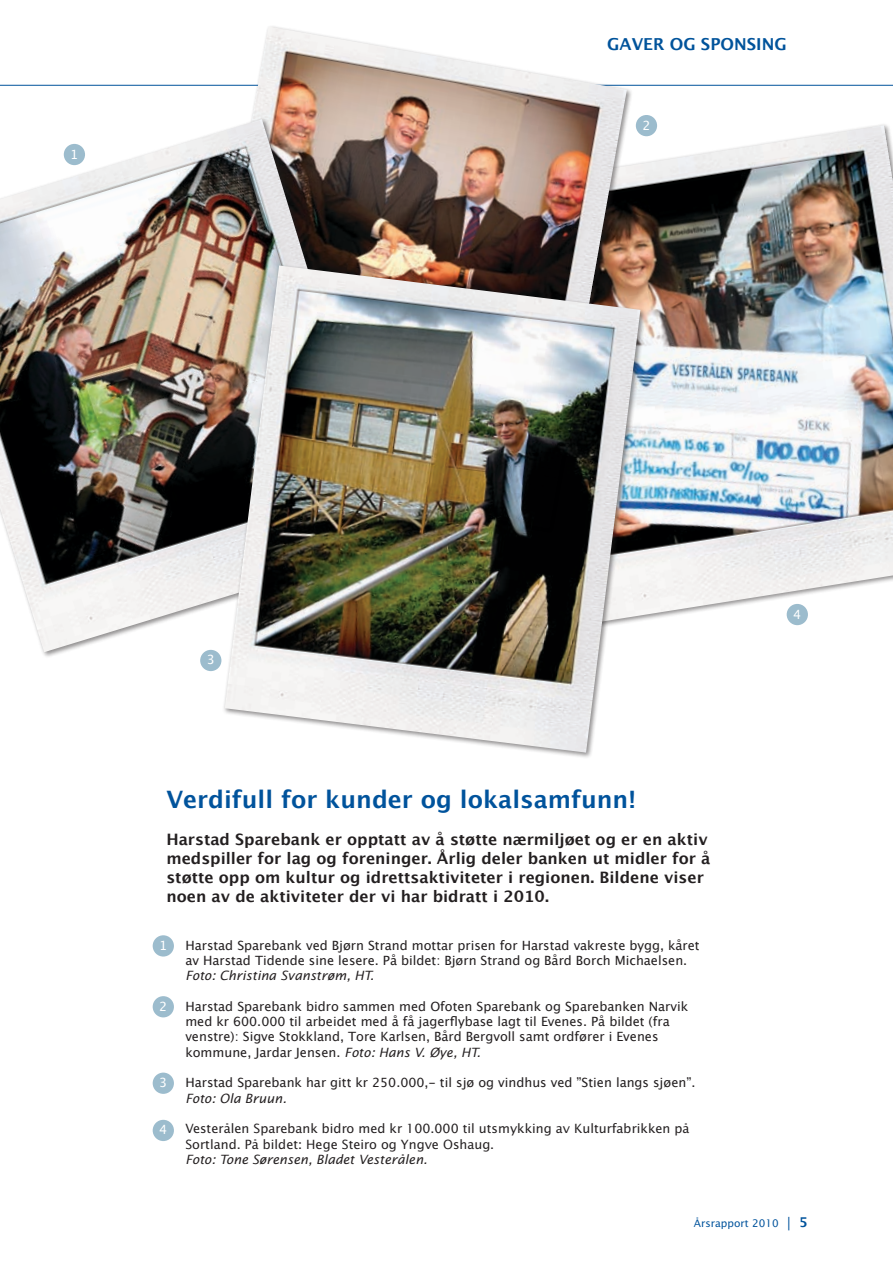
<style>
.page{position:relative;width:893px;height:1263px;background:#fff}
.page>*{position:absolute;margin:0;border:0;box-sizing:border-box;transform-origin:0 0}
.t1{font:700 24px "Lucida Grande";color:#00539c}
.t2{font:600 16.5px "Lucida Sans";color:#00539b}
.t3{font:700 15.75px/18.9px "Lucida Grande";color:#231f20}
.t4{font:12.75px/15.3px "Lucida Grande";color:#231f20}
.t5{font:12.75px/15.3px "Lucida Sans";color:#231f20}
.t6{font:italic 12.75px "Lucida Sans";color:#231f20}
.t7{font:12.75px "Lucida Grande";color:#fff}
.t8{font:10.5px "Lucida Sans";color:#00539c}
.s1{font-family:"Lucida Sans";font-style:italic}
.s2{font-size:13.5px}
.s3{font-weight:600;font-size:13.5px}
</style>
<div class="page">
<hr style="left:0;top:85px;width:893px;height:1px;background:#00539b">
<div style="left:153px;top:935px;width:21px;height:21px;background:#9cbccd;border-radius:50%"></div>
<div style="left:153px;top:996px;width:21px;height:21px;background:#9cbccd;border-radius:50%"></div>
<div style="left:153px;top:1072px;width:21px;height:22px;background:#9cbccd;border-radius:50%"></div>
<div style="left:153px;top:1120px;width:21px;height:21px;background:#9cbccd;border-radius:50%"></div>
<img style="left:640px;top:125px;width:253px;height:498px">
<div style="left:636px;top:115px;width:21px;height:21px;background:#9cbccd;border-radius:50%"></div>
<div style="left:200px;top:650px;width:21px;height:21px;background:#9cbccd;border-radius:50%"></div>
<div style="left:787px;top:604px;width:21px;height:21px;background:#9cbccd;border-radius:50%"></div>
<img style="left:191px;top:26px;width:436px;height:237px">
<div style="left:0;top:116px;width:405px;height:549px;background:#231f20;opacity:.5"></div>
<img style="left:0;top:119px;width:392px;height:533px">
<div style="left:223px;top:263px;width:430px;height:502px;background:#231f20;opacity:.5"></div>
<img style="left:225px;top:265px;width:415px;height:488px">
<div style="left:64px;top:144px;width:21px;height:21px;background:#9cbccd;border-radius:50%"></div>
<p class="t7" style="left:70px;top:147px;width:10px">1</p>
<p class="t2" style="left:607px;top:35px;width:181px">GAVER OG SPONSING</p>
<p class="t7" style="left:642px;top:118px;width:10px">2</p>
<p class="t7" style="left:207px;top:653px;width:10px">3</p>
<h1 class="t1" style="left:166px;top:779px;width:471px">Verdifull for kunder og lokalsamfunn!</h1>
<p class="t3" style="left:166px;top:830px;width:545px">Harstad Sparebank er opptatt av å støtte nærmiljøet og er en aktiv medspiller for lag og foreninger. Årlig deler banken ut midler for å støtte opp om kultur og idrettsaktiviteter i regionen. Bildene viser noen av de aktiviteter der vi har bidratt i 2010.</p>
<p class="t7" style="left:159px;top:938px;width:10px">1</p>
<p class="t7" style="left:159px;top:999px;width:10px">2</p>
<p class="t7" style="left:159px;top:1075px;width:10px">3</p>
<p class="t7" style="left:159px;top:1122px;width:10px">4</p>
<p class="t4" style="left:185px;top:937px;width:516px">Harstad Sparebank ved Bjørn Strand mottar prisen for Harstad vakreste bygg, kåret av Harstad Tidende sine lesere. På bildet: Bjørn Strand og Bård Borch Michaelsen.</p>
<p class="t6" style="left:185px;top:968px;width:190px">Foto: Christina Svanstrøm, HT.</p>
<p class="t4" style="left:185px;top:999px;width:504px">Harstad Sparebank bidro sammen med Ofoten Sparebank og Sparebanken Narvik med kr 600.000 til arbeidet med å få jagerflybase lagt til Evenes. På bildet (fra venstre): Sigve Stokkland, Tore Karlsen, Bård Bergvoll samt ordfører i Evenes kommune, Jardar Jensen. <span class="s1">Foto: Hans V. Øye, HT.</span></p>
<p class="t4" style="left:185px;top:1075px;width:512px">Harstad Sparebank har gitt kr 250.000,- til sjø og vindhus ved ”Stien langs sjøen”.</p>
<p class="t6" style="left:185px;top:1091px;width:102px">Foto: Ola Bruun.</p>
<p class="t5" style="left:185px;top:1121px;width:506px">Vesterålen Sparebank bidro med kr 100.000 til utsmykking av Kulturfabrikken på<br>Sortland. På bildet: Hege Steiro og Yngve Oshaug.</p>
<p class="t6" style="left:185px;top:1152px;width:243px">Foto: Tone Sørensen, Bladet Vesterålen.</p>
<p class="t7" style="left:793px;top:607px;width:10px">4</p>
<p class="t8" style="left:694px;top:1217px;width:116px">Årsrapport 2010 <span class="s2">|</span> <span class="s3">5</span></p>
</div>
